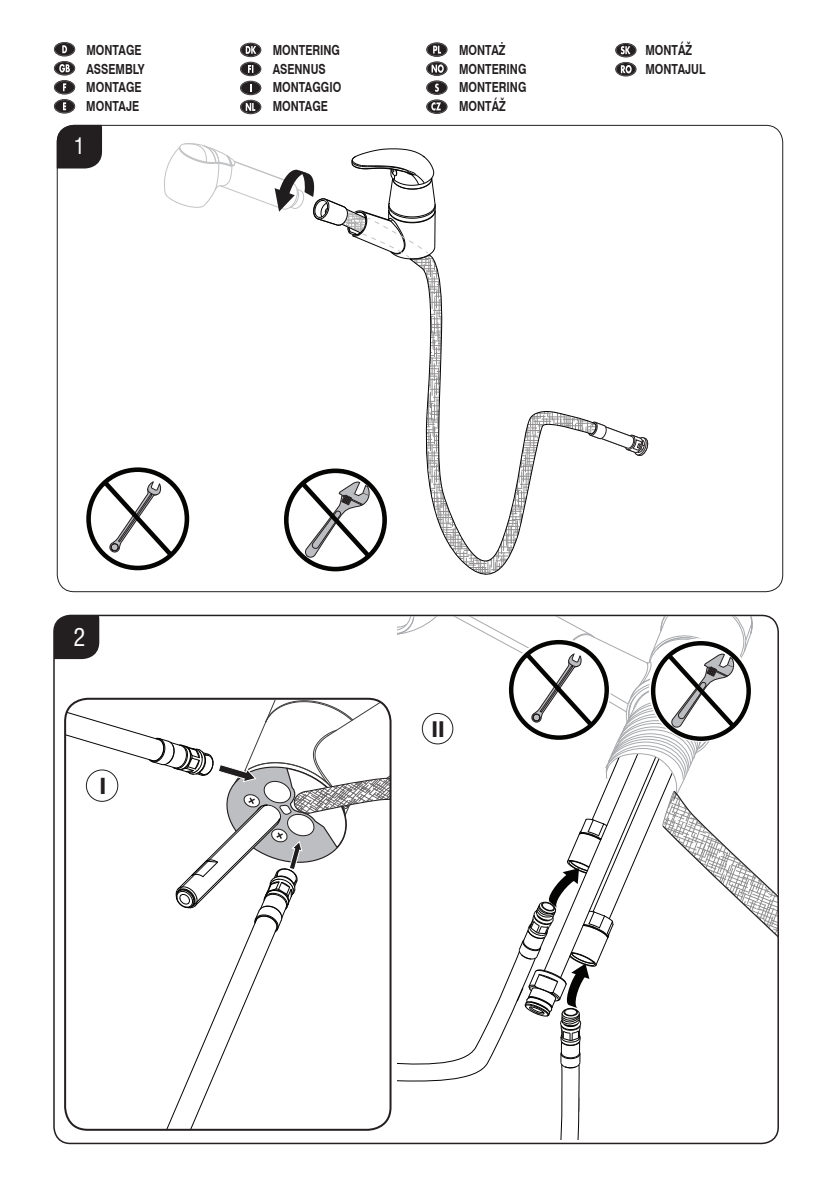
<style>
.page{position:relative;width:840px;height:1191px;background:#fff}
.page>*{position:absolute;margin:0;border:0;box-sizing:border-box;transform-origin:0 0}
.t1{font:700 24px "Myriad Pro";color:#231f20}
.t2{font:condensed 24px "Swiss 721 BT";color:#fff}
.t3{font:700 23.4px "Myriad Pro";color:#231f20}
.t4{font:condensed 22px "Swiss 721 BT";color:#fff}
.t5{font:700 13.8px "Swiss 721 BTWGL4";color:#231f20;scale:.78 1}
</style>
<div class="page">
<svg style="left:164px;top:143px;width:271px;height:116px"></svg>
<svg style="left:284px;top:468px;width:102px;height:103px"></svg>
<svg style="left:86px;top:467px;width:103px;height:103px"></svg>
<div style="left:57px;top:125px;width:45px;height:43px;background:#231f20"></div>
<svg style="left:596px;top:422px;width:52px;height:34px"></svg>
<svg style="left:409px;top:255px;width:187px;height:338px"></svg>
<svg style="left:65px;top:700px;width:325px;height:429px"></svg>
<div style="left:64px;top:698px;width:327px;height:432px;border:2px solid #231f20;border-radius:23px"></div>
<div style="left:86px;top:770px;width:32px;height:31px;background:#fff;border-radius:50%"></div>
<div style="left:86px;top:769px;width:32px;height:33px;border:1px solid #231f20;border-radius:50%"></div>
<div style="left:54px;top:617px;width:45px;height:42px;background:#231f20"></div>
<svg style="left:397px;top:616px;width:380px;height:523px"></svg>
<svg style="left:54px;top:42px;width:21px;height:14px"></svg>
<svg style="left:55px;top:43px;width:19px;height:13px"></svg>
<svg style="left:54px;top:61px;width:21px;height:14px"></svg>
<svg style="left:55px;top:62px;width:19px;height:13px"></svg>
<svg style="left:54px;top:80px;width:21px;height:15px"></svg>
<svg style="left:55px;top:81px;width:19px;height:13px"></svg>
<svg style="left:54px;top:99px;width:21px;height:15px"></svg>
<svg style="left:55px;top:100px;width:19px;height:13px"></svg>
<svg style="left:240px;top:43px;width:21px;height:14px"></svg>
<svg style="left:241px;top:43px;width:19px;height:13px"></svg>
<svg style="left:426px;top:80px;width:21px;height:15px"></svg>
<svg style="left:427px;top:81px;width:19px;height:13px"></svg>
<svg style="left:240px;top:62px;width:21px;height:14px"></svg>
<svg style="left:241px;top:62px;width:19px;height:13px"></svg>
<svg style="left:426px;top:99px;width:21px;height:15px"></svg>
<svg style="left:427px;top:100px;width:19px;height:13px"></svg>
<svg style="left:240px;top:81px;width:21px;height:14px"></svg>
<svg style="left:241px;top:81px;width:19px;height:13px"></svg>
<svg style="left:615px;top:44px;width:20px;height:13px"></svg>
<svg style="left:240px;top:100px;width:21px;height:14px"></svg>
<svg style="left:241px;top:100px;width:19px;height:13px"></svg>
<svg style="left:426px;top:42px;width:21px;height:15px"></svg>
<svg style="left:427px;top:43px;width:19px;height:13px"></svg>
<svg style="left:615px;top:63px;width:20px;height:13px"></svg>
<svg style="left:426px;top:61px;width:21px;height:15px"></svg>
<svg style="left:427px;top:62px;width:19px;height:13px"></svg>
<p class="t5" style="left:86px;top:41px;width:72px">MONTAGE</p>
<p class="t5" style="left:272px;top:41px;width:88px">MONTERING</p>
<p class="t5" style="left:459px;top:41px;width:61px">MONTAŻ</p>
<p class="t5" style="left:645px;top:41px;width:61px">MONTÁŽ</p>
<p class="t5" style="left:86px;top:59px;width:76px">ASSEMBLY</p>
<p class="t5" style="left:272px;top:59px;width:69px">ASENNUS</p>
<p class="t5" style="left:459px;top:59px;width:88px">MONTERING</p>
<p class="t5" style="left:645px;top:59px;width:78px">MONTAJUL</p>
<p class="t5" style="left:86px;top:78px;width:72px">MONTAGE</p>
<p class="t5" style="left:272px;top:78px;width:89px">MONTAGGIO</p>
<p class="t5" style="left:459px;top:78px;width:88px">MONTERING</p>
<p class="t5" style="left:86px;top:96px;width:69px">MONTAJE</p>
<p class="t5" style="left:272px;top:96px;width:72px">MONTAGE</p>
<p class="t5" style="left:459px;top:96px;width:61px">MONTÁŽ</p>
<h3 class="t4" style="left:74px;top:133px;width:12px">1</h3>
<h1 class="t2" style="left:73px;top:622px;width:13px">2</h1>
<h1 class="t1" style="left:99px;top:770px;width:8px">I</h1>
<h2 class="t3" style="left:431px;top:713px;width:15px">II</h2>
</div>
